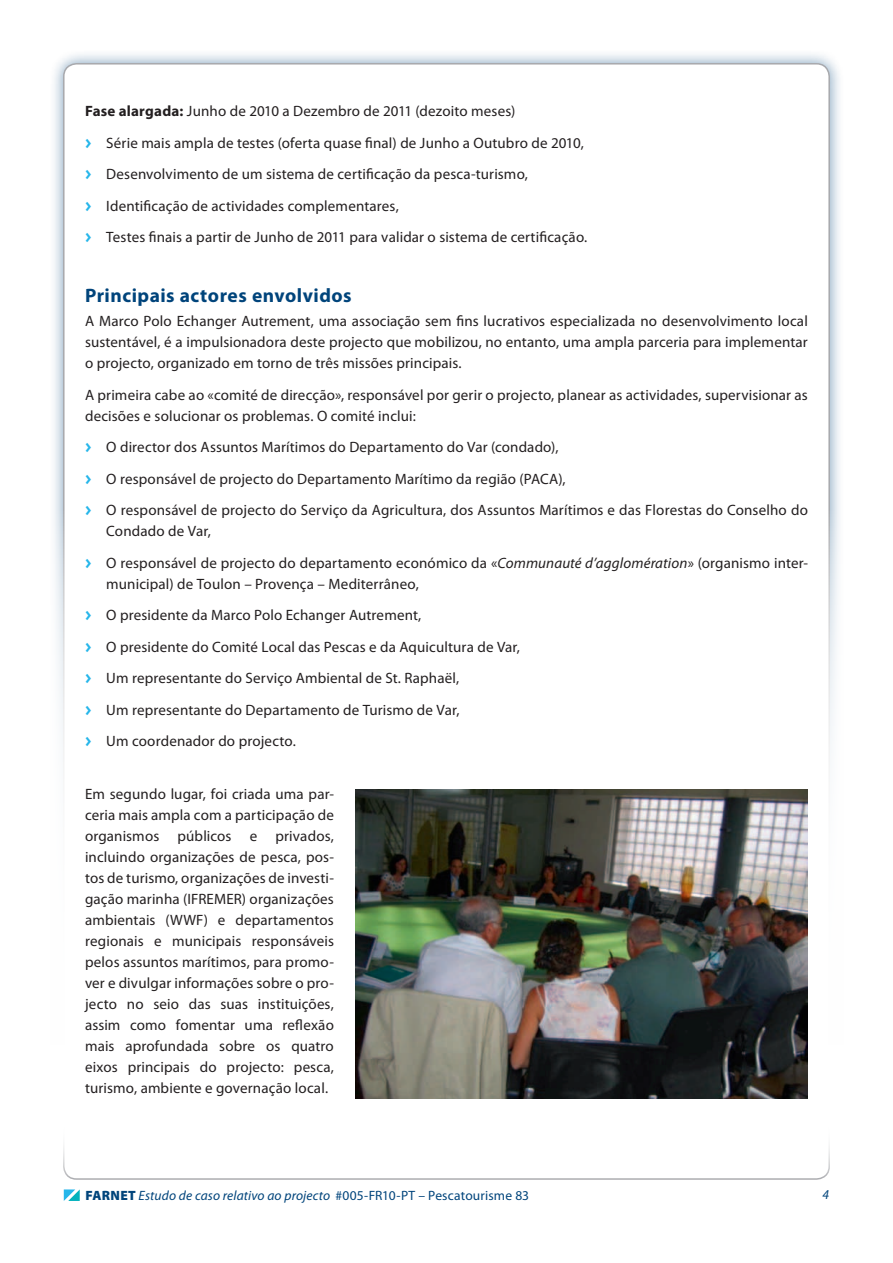
<style>
.page{position:relative;width:893px;height:1263px;background:#fff}
.page>*{position:absolute;margin:0;border:0;box-sizing:border-box;transform-origin:0 0}
.t1{font:700 19.5px "Myriad Pro";letter-spacing:.025em;color:#00447b}
.t2{font:15px/21px "Myriad Pro";letter-spacing:.01em;color:#231f20}
.t3{font:italic 13.5px "Myriad Pro";letter-spacing:.01em;color:#00447b}
.s1{font-weight:700}
.s2{font-family:"Meta Plus Bold Caps";color:#26b6ea}
.s3{font-style:italic}
.s4{font-weight:900;font-style:normal}
.s5{font-style:normal}
</style>
<div class="page">
<div style="left:49px;top:49px;width:795px;height:1165px;background:#00447b;opacity:.5"></div>
<div style="left:64px;top:64px;width:765px;height:1135px;background:#fff;border-radius:13px"></div>
<div style="left:0;top:510px;width:893px;height:753px;background:#fff"></div>
<svg style="left:63px;top:1146px;width:767px;height:34px"></svg>
<svg style="left:64px;top:1189px;width:16px;height:12px"></svg>
<img style="left:355px;top:789px;width:453px;height:309px">
<p class="t2" style="left:85px;top:95px;width:504px;line-height:31.5px"><span class="s1">Fase alargada:</span> Junho de 2010 a Dezembro de 2011 (dezoito meses)<br><span class="s2">&gt;</span> Série mais ampla de testes (oferta quase final) de Junho a Outubro de 2010, <span class="s2">&gt;</span> Desenvolvimento de um sistema de certificação da pesca-turismo,<br><span class="s2">&gt;</span> Identificação de actividades complementares,<br><span class="s2">&gt;</span> Testes finais a partir de Junho de 2011 para validar o sistema de certificação.</p>
<h1 class="t1" style="left:85px;top:282px;width:268px">Principais actores envolvidos</h1>
<p class="t2" style="left:85px;top:310px;width:724px;text-align:justify">A Marco Polo Echanger Autrement, uma associação sem fins lucrativos especializada no desenvolvimento local sustentável, é a impulsionadora deste projecto que mobilizou, no entanto, uma ampla parceria para implementar o projecto, organizado em torno de três missões principais.</p>
<p class="t2" style="left:85px;top:384px;width:724px">A primeira cabe ao «comité de direcção», responsável por gerir o projecto, planear as actividades, supervisionar as decisões e solucionar os problemas. O comité inclui:</p>
<p class="t2" style="left:85px;top:431px;width:724px;line-height:31.5px"><span class="s2">&gt;</span> O director dos Assuntos Marítimos do Departamento do Var (condado),<br><span class="s2">&gt;</span> O responsável de projecto do Departamento Marítimo da região (PACA),<br><span class="s2">&gt;</span> O responsável de projecto do Serviço da Agricultura, dos Assuntos Marítimos e das Florestas do Conselho do</p>
<p class="t2" style="left:85px;top:515px;width:724px;line-height:31.5px;text-indent:21px">Condado de Var,<br><span class="s2">&gt;</span> O responsável de projecto do departamento económico da «<span class="s3">Communauté d’agglomération</span>» (organismo inter-</p>
<p class="t2" style="left:85px;top:568px;width:436px;line-height:31.5px;text-indent:21px">municipal) de Toulon – Provença – Mediterrâneo,<br><span class="s2">&gt;</span> O presidente da Marco Polo Echanger Autrement,<br><span class="s2">&gt;</span> O presidente do Comité Local das Pescas e da Aquicultura de Var, <span class="s2">&gt;</span> Um representante do Serviço Ambiental de St. Raphaël,<br><span class="s2">&gt;</span> Um representante do Departamento de Turismo de Var,<br><span class="s2">&gt;</span> Um coordenador do projecto.</p>
<p class="t2" style="left:85px;top:783px;width:250px;text-align:justify">Em segundo lugar, foi criada uma par&shy;ceria mais ampla com a participação de organismos públicos e privados, incluindo organizações de pesca, pos&shy;tos de turismo, organizações de investi&shy;gação marinha (IFREMER) organizações ambientais (WWF) e departamentos regionais e municipais responsáveis pelos assuntos marítimos, para promo&shy;ver e divulgar informações sobre o pro&shy;jecto no seio das suas instituições, assim como fomentar uma reflexão mais aprofundada sobre os quatro eixos principais do projecto: pesca, turismo, ambiente e governação local.</p>
<p class="t3" style="left:85px;top:1187px;width:445px"><span class="s4">FARNET</span> Estudo de caso relativo ao projecto <span class="s5">#005-FR10-PT – Pescatourisme 83</span></p>
<p class="t3" style="left:822px;top:1186px;width:8px">4</p>
</div>
